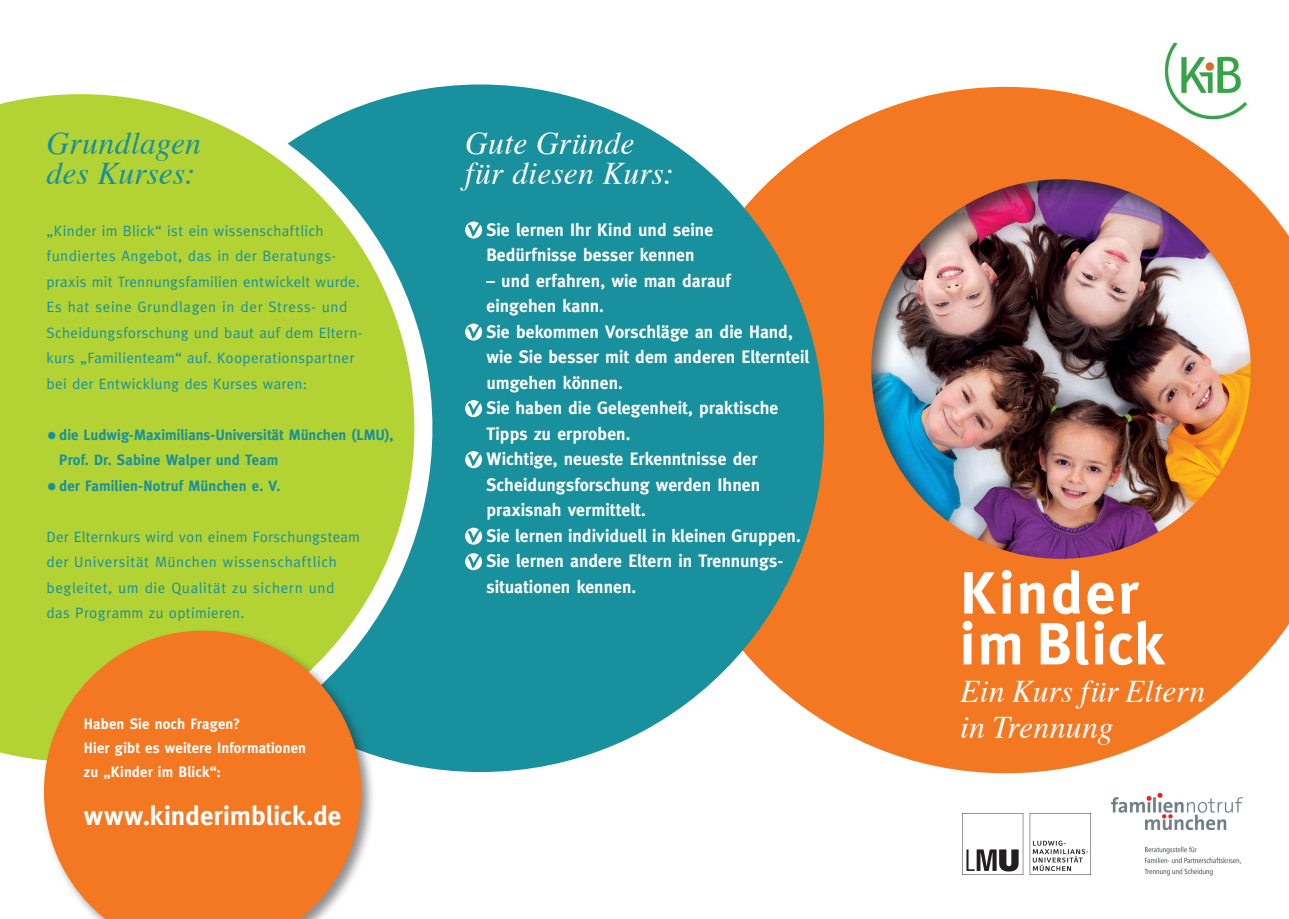
<style>
.page{position:relative;width:1289px;height:919px;background:#fff}
.page>*{position:absolute;margin:0;border:0;box-sizing:border-box;transform-origin:0 0}
.t1{font:700 59.25px/50.8px "Meta";letter-spacing:.04em;color:#fff}
.t2{font:italic 31.5px/36.3px "Times";letter-spacing:.01em;color:#fff}
.t3{font:italic 31.5px/30px "Times";letter-spacing:.01em;color:#18909d}
.t4{font:700 27px "Meta";color:#fff}
.t5{font:700 18px/25.5px "Meta";letter-spacing:.005em;color:#fff}
.t6{font:15px/25.5px "Meta";letter-spacing:.025em;color:#18909d}
.t7{font:700 15px/25.5px "Meta";letter-spacing:.01em;color:#18909d}
.t8{font:700 15px/24px "Meta";letter-spacing:.01em;color:#fff}
.s1{font-family:"Meta Korrespondenz";font-weight:400;font-size:21px}
</style>
<div class="page">
<img style="left:575px;top:42px;width:713px;height:833px">
<img style="left:1162px;top:43px;width:89px;height:78px">
<svg style="left:663px;top:122px;width:191px;height:615px;fill:#f47721"></svg>
<div style="left:137px;top:85px;width:686px;height:686px;background:#18909d;border-radius:50%"></div>
<svg style="left:465px;top:221px;width:17px;height:17px"></svg>
<svg style="left:465px;top:323px;width:17px;height:17px"></svg>
<svg style="left:465px;top:400px;width:17px;height:17px"></svg>
<svg style="left:465px;top:451px;width:17px;height:17px"></svg>
<svg style="left:465px;top:527px;width:17px;height:17px"></svg>
<svg style="left:465px;top:553px;width:17px;height:17px"></svg>
<img style="left:1111px;top:791px;width:135px;height:85px">
<img style="left:962px;top:813px;width:128px;height:61px">
<svg style="left:0;top:88px;width:432px;height:681px"></svg>
<div style="left:41px;top:627px;width:335px;height:291px;background:#231f20;opacity:.5"></div>
<svg style="left:44px;top:630px;width:317px;height:288px;fill:#f47721"></svg>
<h2 class="t3" style="left:46px;top:127px;width:156px">Grundlagen des Kurses:</h2>
<p class="t6" style="left:46px;top:217px;width:317px">„Kinder im Blick“ ist ein wissenschaftlich fundiertes Angebot, das in der Beratungs&shy;praxis mit Trennungsfamilien entwickelt wurde.<br>Es hat seine Grundlagen in der Stress- und Scheidungsforschung und baut auf dem Eltern&shy;kurs „Familienteam“ auf. Kooperationspartner bei der Entwicklung des Kurses waren:</p>
<p class="t7" style="left:59px;top:421px;width:336px;text-indent:-13px"><span class="s1">•</span> die Ludwig-Maximilians-Universität München (LMU),<br>Prof. Dr. Sabine Walper und Team</p>
<p class="t7" style="left:46px;top:472px;width:235px"><span class="s1">•</span> der Familien-Notruf München e. V.</p>
<p class="t6" style="left:46px;top:523px;width:315px">Der Elternkurs wird von einem Forschungsteam der Universität München wissenschaftlich begleitet, um die Qualität zu sichern und das Programm zu optimieren.</p>
<p class="t8" style="left:84px;top:712px;width:224px">Haben Sie noch Fragen?<br>Hier gibt es weitere Informationen zu „Kinder im Blick“:</p>
<h3 class="t4" style="left:84px;top:800px;width:259px">www.kinderimblick.de</h3>
<h2 class="t2" style="left:465px;top:127px;width:209px;line-height:30px">Gute Gründe für diesen Kurs:</h2>
<p class="t5" style="left:486px;top:216px;width:228px">Sie lernen Ihr Kind und seine<br>Bedürfnisse besser kennen</p>
<p class="t5" style="left:486px;top:267px;width:324px">– und erfahren, wie man darauf<br>eingehen kann.<br>Sie bekommen Vorschläge an die Hand, wie Sie besser mit dem anderen Elternteil umgehen können.<br>Sie haben die Gelegenheit, praktische<br>Tipps zu erproben.<br>Wichtige, neueste Erkenntnisse der<br>Scheidungsforschung werden Ihnen praxisnah vermittelt.<br>Sie lernen individuell in kleinen Gruppen.<br>Sie lernen andere Eltern in Trennungs&shy;situationen kennen.</p>
<h1 class="t1" style="left:960px;top:567px;width:205px">Kinder im Blick</h1>
<h2 class="t2" style="left:960px;top:671px;width:246px">Ein Kurs für Eltern in Trennung</h2>
</div>
